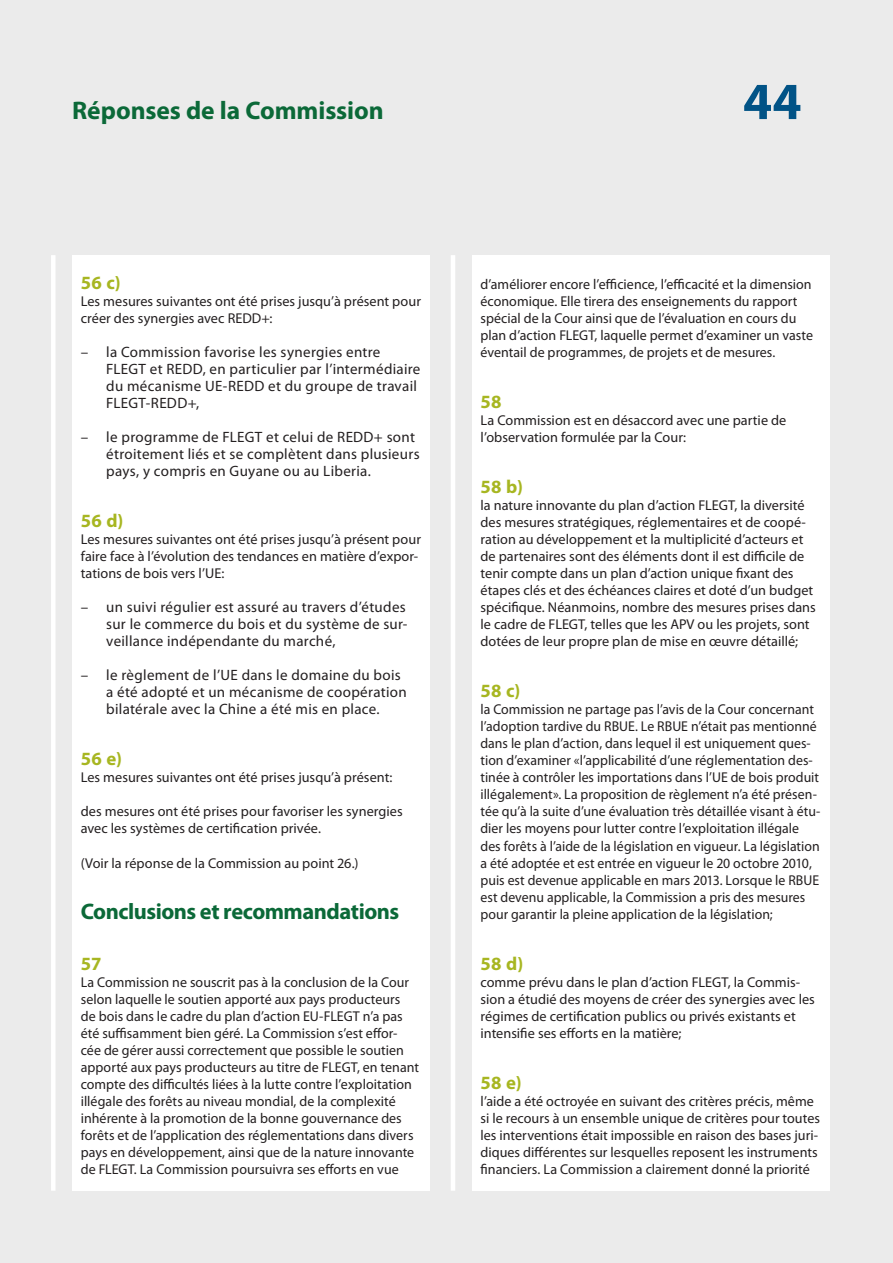
<style>
.page{position:relative;width:893px;height:1263px;background:#ebebeb}
.page>*{position:absolute;margin:0;border:0;box-sizing:border-box;transform-origin:0 0}
.t1{font:700 52.5px "Myriad Pro";color:#015386}
.t2{font:700 25.5px "Myriad Pro";letter-spacing:-.005em;color:#0b6938}
.K_02_-_REP_TITRE_1_1{font:700 22.5px "Myriad Pro";letter-spacing:-.025em;color:#0b6938}
.K_03_-_REP_CHIFFRE{font:700 18.75px "Myriad Pro";letter-spacing:.01em;color:#a7b621}
.K_05_-_REP___TEXTE{font:15px/17px "Myriad Pro";letter-spacing:.02em;color:#231f20}
.K_04_-_REP_TEXTE_COU{font:14.25px/17px "Myriad Pro";color:#231f20}
</style>
<div class="page">
<div style="left:51px;top:255px;width:5px;height:936px;background:#fff"></div>
<hr style="left:451px;top:255px;width:4px;height:936px;background:#fff">
<div style="left:472px;top:255px;width:357px;height:936px;background:#fff"></div>
<div style="left:72px;top:255px;width:357px;height:936px;background:#fff"></div>
<h2 class="t2" style="left:72px;top:94px;width:313px">Réponses de la Commission</h2>
<h1 class="t1" style="left:743px;top:67px;width:60px">44</h1>
<p class="K_03_-_REP_CHIFFRE" style="left:81px;top:271px;width:41px">56 c)</p>
<p class="K_04_-_REP_TEXTE_COU" style="left:81px;top:293px;width:342px">Les mesures suivantes ont été prises jusqu’à présent pour créer des synergies avec REDD+:</p>
<p class="K_05_-_REP___TEXTE" style="left:106px;top:343px;width:316px;text-indent:-26px">– la Commission favorise les synergies entre FLEGT et REDD, en particulier par l’intermédiaire du mécanisme UE‑REDD et du groupe de travail FLEGT‑REDD+,</p>
<p class="K_05_-_REP___TEXTE" style="left:106px;top:428px;width:315px;text-indent:-26px">– le programme de FLEGT et celui de REDD+ sont étroitement liés et se complètent dans plusieurs pays, y compris en Guyane ou au Liberia.</p>
<p class="K_03_-_REP_CHIFFRE" style="left:81px;top:509px;width:44px">56 d)</p>
<p class="K_04_-_REP_TEXTE_COU" style="left:81px;top:531px;width:342px">Les mesures suivantes ont été prises jusqu’à présent pour faire face à l’évolution des tendances en matière d’expor‑ tations de bois vers l’UE:</p>
<p class="K_05_-_REP___TEXTE" style="left:106px;top:599px;width:303px;text-align:justify;text-indent:-26px">– un suivi régulier est assuré au travers d’études sur le commerce du bois et du système de sur‑ veillance indépendante du marché,</p>
<p class="K_05_-_REP___TEXTE" style="left:106px;top:667px;width:302px;text-indent:-26px">– le règlement de l’UE dans le domaine du bois a été adopté et un mécanisme de coopération bilatérale avec la Chine a été mis en place.</p>
<p class="K_03_-_REP_CHIFFRE" style="left:81px;top:747px;width:43px">56 e)</p>
<p class="K_04_-_REP_TEXTE_COU" style="left:81px;top:769px;width:313px">Les mesures suivantes ont été prises jusqu’à présent:</p>
<p class="K_04_-_REP_TEXTE_COU" style="left:81px;top:803px;width:323px">des mesures ont été prises pour favoriser les synergies avec les systèmes de certification privée.</p>
<p class="K_04_-_REP_TEXTE_COU" style="left:81px;top:854px;width:279px">(Voir la réponse de la Commission au point 26.)</p>
<p class="K_02_-_REP_TITRE_1_1" style="left:81px;top:896px;width:320px">Conclusions et recommandations</p>
<p class="K_03_-_REP_CHIFFRE" style="left:81px;top:951px;width:22px">57</p>
<p class="K_04_-_REP_TEXTE_COU" style="left:81px;top:973px;width:340px">La Commission ne souscrit pas à la conclusion de la Cour selon laquelle le soutien apporté aux pays producteurs<br>de bois dans le cadre du plan d’action EU‑FLEGT n’a pas été suffisamment bien géré. La Commission s’est effor‑ cée de gérer aussi correctement que possible le soutien apporté aux pays producteurs au titre de FLEGT, en tenant compte des difficultés liées à la lutte contre l’exploitation illégale des forêts au niveau mondial, de la complexité inhérente à la promotion de la bonne gouvernance des forêts et de l’application des réglementations dans divers pays en développement, ainsi que de la nature innovante de FLEGT. La Commission poursuivra ses efforts en vue</p>
<p class="K_04_-_REP_TEXTE_COU" style="left:480px;top:276px;width:334px">d’améliorer encore l’efficience, l’efficacité et la dimension économique. Elle tirera des enseignements du rapport spécial de la Cour ainsi que de l’évaluation en cours du plan d’action FLEGT, laquelle permet d’examiner un vaste éventail de programmes, de projets et de mesures.</p>
<p class="K_03_-_REP_CHIFFRE" style="left:480px;top:390px;width:23px">58</p>
<p class="K_04_-_REP_TEXTE_COU" style="left:480px;top:412px;width:307px">La Commission est en désaccord avec une partie de l’observation formulée par la Cour:</p>
<p class="K_03_-_REP_CHIFFRE" style="left:480px;top:475px;width:44px">58 b)</p>
<p class="K_04_-_REP_TEXTE_COU" style="left:480px;top:497px;width:337px">la nature innovante du plan d’action FLEGT, la diversité des mesures stratégiques, réglementaires et de coopé‑ ration au développement et la multiplicité d’acteurs et de partenaires sont des éléments dont il est difficile de tenir compte dans un plan d’action unique fixant des étapes clés et des échéances claires et doté d’un budget spécifique. Néanmoins, nombre des mesures prises dans le cadre de FLEGT, telles que les APV ou les projets, sont dotées de leur propre plan de mise en œuvre détaillé;</p>
<p class="K_03_-_REP_CHIFFRE" style="left:480px;top:679px;width:41px">58 c)</p>
<p class="K_04_-_REP_TEXTE_COU" style="left:480px;top:701px;width:341px">la Commission ne partage pas l’avis de la Cour concernant l’adoption tardive du RBUE. Le RBUE n’était pas mentionné dans le plan d’action, dans lequel il est uniquement ques‑ tion d’examiner «l’applicabilité d’une réglementation des‑ tinée à contrôler les importations dans l’UE de bois produit illégalement». La proposition de règlement n’a été présen‑ tée qu’à la suite d’une évaluation très détaillée visant à étu‑ dier les moyens pour lutter contre l’exploitation illégale des forêts à l’aide de la législation en vigueur. La législation a été adoptée et est entrée en vigueur le 20 octobre 2010, puis est devenue applicable en mars 2013. Lorsque le RBUE est devenu applicable, la Commission a pris des mesures pour garantir la pleine application de la législation;</p>
<p class="K_03_-_REP_CHIFFRE" style="left:480px;top:951px;width:44px">58 d)</p>
<p class="K_04_-_REP_TEXTE_COU" style="left:480px;top:973px;width:336px">comme prévu dans le plan d’action FLEGT, la Commis‑ sion a étudié des moyens de créer des synergies avec les régimes de certification publics ou privés existants et intensifie ses efforts en la matière;</p>
<p class="K_03_-_REP_CHIFFRE" style="left:480px;top:1070px;width:43px">58 e)</p>
<p class="K_04_-_REP_TEXTE_COU" style="left:480px;top:1092px;width:341px">l’aide a été octroyée en suivant des critères précis, même si le recours à un ensemble unique de critères pour toutes les interventions était impossible en raison des bases juri‑ diques différentes sur lesquelles reposent les instruments financiers. La Commission a clairement donné la priorité</p>
</div>
